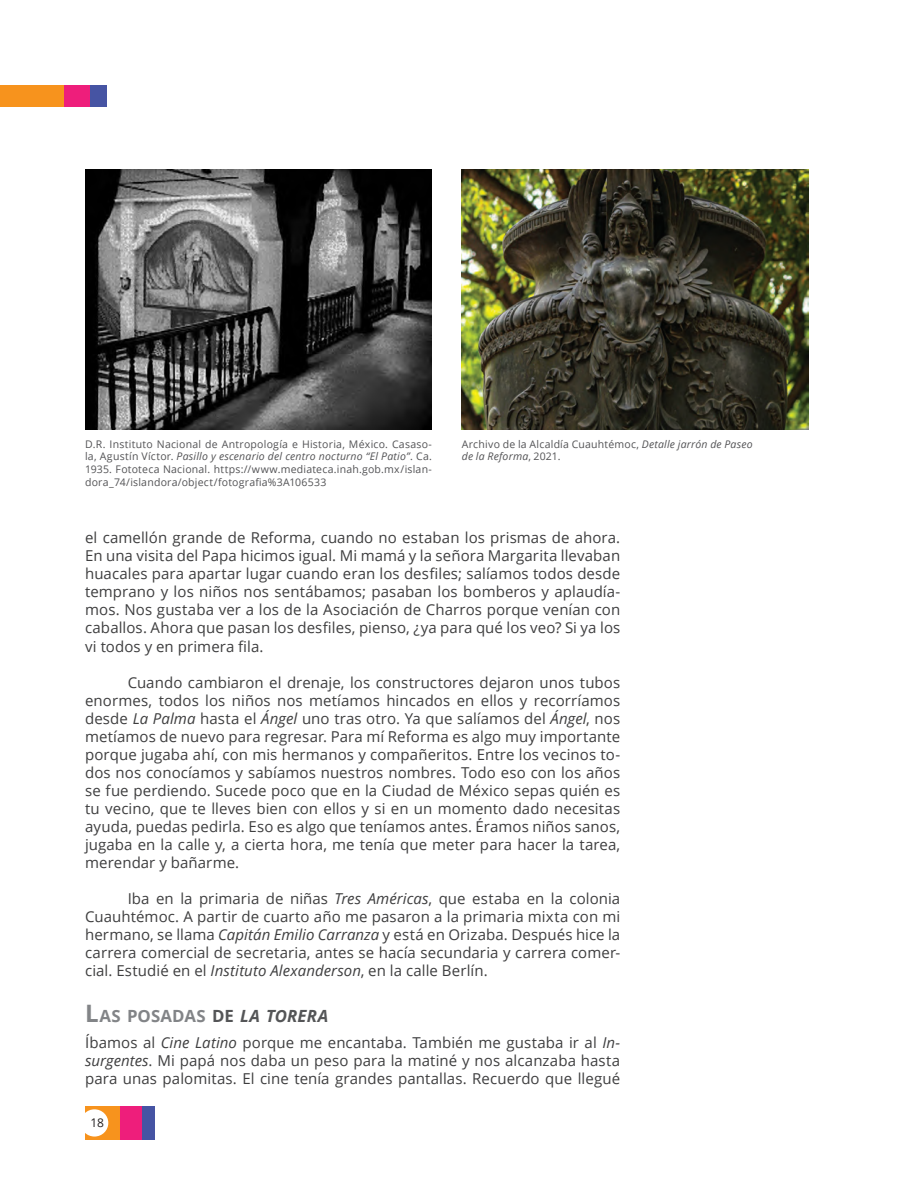
<style>
.page{position:relative;width:915px;height:1191px;background:#fff}
.page>*{position:absolute;margin:0;border:0;box-sizing:border-box;transform-origin:0 0}
.t1{font:700 16.8px "Open Sans";letter-spacing:.01em;color:#828487}
.t2{font:15px/18px "Open Sans";letter-spacing:.005em;color:#3e3e3f;text-align:justify}
.t3{font:12px "Open Sans";color:#231f20}
.t4{font:10.5px/12.6px "Open Sans";letter-spacing:.02em;color:#535355;text-align:justify}
.s1{font-style:italic}
.s2{font-size:24px}
.s3{color:#545557}
.s4{font-style:italic;color:#545557}
</style>
<div class="page">
<div style="left:64px;top:85px;width:42px;height:21px;background:#4654a3"></div>
<div style="left:133px;top:1106px;width:21px;height:33px;background:#4654a3"></div>
<div style="left:47px;top:85px;width:42px;height:21px;background:#ee1e7b"></div>
<div style="left:114px;top:1106px;width:27px;height:33px;background:#ee1e7b"></div>
<div style="left:0;top:85px;width:64px;height:21px;background:#f7931d"></div>
<div style="left:85px;top:1106px;width:34px;height:33px;background:#f7931d"></div>
<div style="left:81px;top:1109px;width:27px;height:27px;background:#fff;border-radius:50%"></div>
<img style="left:85px;top:170px;width:347px;height:259px">
<img style="left:461px;top:170px;width:347px;height:259px">
<p class="t4" style="left:85px;top:437px;width:348px">D.R. Instituto Nacional de Antropología e Historia, México. Casaso&shy;la, Agustín Víctor. <span class="s1">Pasillo y escenario del centro nocturno “El Patio”</span>. Ca.<br>1935. Fototeca Nacional. https://www.mediateca.inah.gob.mx/islan&shy;dora_74/islandora/object/fotografia%3A106533</p>
<p class="t4" style="left:461px;top:437px;width:292px">Archivo de la Alcaldía Cuauhtémoc, <span class="s1">Detalle jarrón de Paseo de la Reforma</span>, 2021.</p>
<p class="t2" style="left:85px;top:528px;width:536px">el camellón grande de Reforma, cuando no estaban los prismas de ahora.<br>En una visita del Papa hicimos igual. Mi mamá y la señora Margarita llevaban huacales para apartar lugar cuando eran los desfiles; salíamos todos desde temprano y los niños nos sentábamos; pasaban los bomberos y aplaudía&shy;mos. Nos gustaba ver a los de la Asociación de Charros porque venían con caballos. Ahora que pasan los desfiles, pienso, ¿ya para qué los veo? Si ya los vi todos y en primera fila.</p>
<p class="t2" style="left:85px;top:672px;width:536px;text-indent:43px">Cuando cambiaron el drenaje, los constructores dejaron unos tubos enormes, todos los niños nos metíamos hincados en ellos y recorríamos desde <span class="s1">La Palma</span> hasta el <span class="s1">Ángel</span> uno tras otro. Ya que salíamos del <span class="s1">Ángel</span>, nos metíamos de nuevo para regresar. Para mí Reforma es algo muy importante porque jugaba ahí, con mis hermanos y compañeritos. Entre los vecinos to&shy;dos nos conocíamos y sabíamos nuestros nombres. Todo eso con los años se fue perdiendo. Sucede poco que en la Ciudad de México sepas quién es tu vecino, que te lleves bien con ellos y si en un momento dado necesitas ayuda, puedas pedirla. Eso es algo que teníamos antes. Éramos niños sanos, jugaba en la calle y, a cierta hora, me tenía que meter para hacer la tarea, merendar y bañarme.</p>
<p class="t2" style="left:85px;top:888px;width:536px;text-indent:43px">Iba en la primaria de niñas <span class="s1">Tres Américas</span>, que estaba en la colonia Cuauhtémoc. A partir de cuarto año me pasaron a la primaria mixta con mi hermano, se llama <span class="s1">Capitán Emilio Carranza</span> y está en Orizaba. Después hice la carrera comercial de secretaria, antes se hacía secundaria y carrera comer&shy;cial. Estudié en el <span class="s1">Instituto Alexanderson</span>, en la calle Berlín.</p>
<p class="t1" style="left:85px;top:1004px;width:244px"><span class="s2">L</span>AS POSADAS <span class="s3">DE</span> <span class="s4">LA TORERA</span></p>
<p class="t2" style="left:85px;top:1032px;width:536px">Íbamos al <span class="s1">Cine Latino</span> porque me encantaba. También me gustaba ir al <span class="s1">In&shy;surgentes</span>. Mi papá nos daba un peso para la matiné y nos alcanzaba hasta para unas palomitas. El cine tenía grandes pantallas. Recuerdo que llegué</p>
<p class="t3" style="left:90px;top:1114px;width:15px">18</p>
</div>
